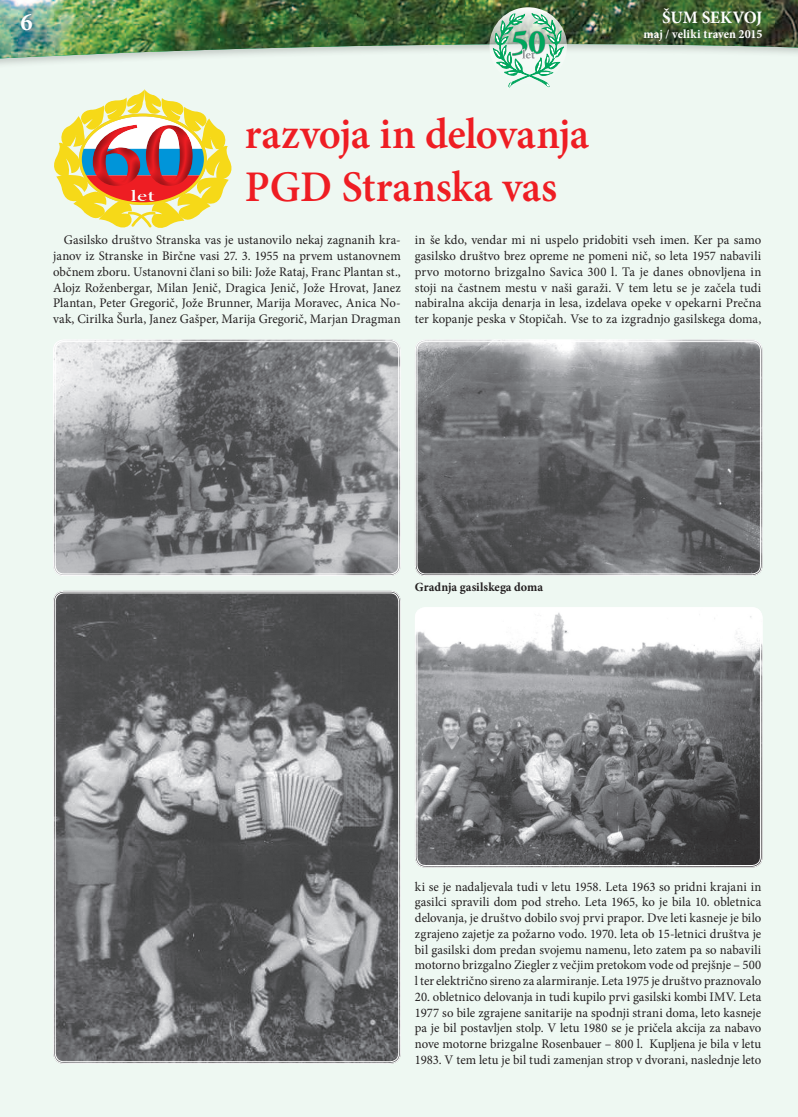
<style>
.page{position:relative;width:798px;height:1117px;background:#fff}
.page>*{position:absolute;margin:0;border:0;box-sizing:border-box;transform-origin:0 0}
.t1{font:600 93.75px "Minion Pro";color:#ee1d23;scale:1.16 1}
.t2{font:600 43.75px/52.5px "Minion Pro";letter-spacing:-.005em;color:#ee1d23}
.t3{font:700 25px "Minion Pro";color:#fff}
.t4{font:700 17.5px "Minion Pro";letter-spacing:-.01em;color:#fff}
.t5{font:600 16.25px "Minion Pro";color:#fff;scale:1.5 1}
.t6{font:13.12px/15.8px "Minion Pro";letter-spacing:.005em;color:#231f20;text-align:justify}
.t7{font:700 12.5px "Minion Pro";letter-spacing:.005em;color:#231f20}
.t8{font:700 12.5px "Minion Pro";letter-spacing:.005em;color:#fff}
</style>
<div class="page">
<div style="left:0;top:94px;width:797px;height:1022px;background:#eef8f2"></div>
<div style="left:0;top:58px;width:797px;height:36px;background:#eef8f2"></div>
<img style="left:0;top:0;width:797px;height:58px">
<svg style="left:489px;top:7px;width:77px;height:78px"></svg>
<svg style="left:493px;top:14px;width:70px;height:73px"></svg>
<img style="left:53px;top:339px;width:347px;height:237px">
<div style="left:53px;top:339px;width:347px;height:237px;border:1px solid #fff;border-radius:10px"></div>
<div style="left:55px;top:341px;width:344px;height:233px;border:1px solid #fff;border-radius:9px"></div>
<img style="left:53px;top:590px;width:347px;height:473px">
<img style="left:415px;top:339px;width:347px;height:237px">
<div style="left:415px;top:339px;width:347px;height:237px;border:1px solid #fff;border-radius:10px"></div>
<div style="left:416px;top:341px;width:344px;height:233px;border:1px solid #fff;border-radius:9px"></div>
<img style="left:415px;top:607px;width:347px;height:260px">
<div style="left:416px;top:608px;width:344px;height:257px;border:1px solid #fff;border-radius:9px"></div>
<svg style="left:53px;top:89px;width:179px;height:140px;background:#f0eca2"></svg>
<div style="left:79px;top:109px;width:126px;height:107px;background:#231f20;opacity:.5"></div>
<h3 class="t3" style="left:21px;top:5px;width:14px">6</h3>
<h3 class="t4" style="left:661px;top:5px;width:102px">ŠUM SEKVOJ</h3>
<p class="t8" style="left:643px;top:25px;width:120px">maj / veliki traven 2015</p>
<h1 class="t1" style="left:89px;top:90px;width:94px">60</h1>
<p class="t5" style="left:130px;top:184px;width:18px">let</p>
<h2 class="t2" style="left:245px;top:108px;width:346px">razvoja in delovanja pgd Stranska vas</h2>
<p class="t6" style="left:53px;top:232px;width:349px;text-indent:11px">Gasilsko društvo Stranska vas je ustanovilo nekaj zagnanih kra&shy;janov iz Stranske in Birčne vasi 27. 3. 1955 na prvem ustanovnem občnem zboru. Ustanovni člani so bili: Jože Rataj, Franc Plantan st., Alojz Roženbergar, Milan Jenič, Dragica Jenič, Jože Hrovat, Janez Plantan, Peter Gregorič, Jože Brunner, Marija Moravec, Anica No&shy;vak, Cirilka Šurla, Janez Gašper, Marija Gregorič, Marjan Dragman</p>
<p class="t6" style="left:415px;top:232px;width:348px">in še kdo, vendar mi ni uspelo pridobiti vseh imen. Ker pa samo gasilsko društvo brez opreme ne pomeni nič, so leta 1957 nabavili prvo motorno brizgalno Savica 300 l. Ta je danes obnovljena in stoji na častnem mestu v naši garaži. V tem letu se je začela tudi nabiralna akcija denarja in lesa, izdelava opeke v opekarni Prečna ter kopanje peska v Stopičah. Vse to za izgradnjo gasilskega doma,</p>
<p class="t7" style="left:415px;top:577px;width:130px">Gradnja gasilskega doma</p>
<p class="t6" style="left:415px;top:878px;width:348px">ki se je nadaljevala tudi v letu 1958. Leta 1963 so pridni krajani in gasilci spravili dom pod streho. Leta 1965, ko je bila 10. obletnica delovanja, je društvo dobilo svoj prvi prapor. Dve leti kasneje je bilo zgrajeno zajetje za požarno vodo. 1970. leta ob 15-letnici društva je bil gasilski dom predan svojemu namenu, leto zatem pa so nabavili motorno brizgalno Ziegler z večjim pretokom vode od prejšnje – 500 l ter električno sireno za alarmiranje. Leta 1975 je društvo praznovalo</p>
<p class="t6" style="left:415px;top:988px;width:348px">20. obletnico delovanja in tudi kupilo prvi gasilski kombi IMV. Leta 1977 so bile zgrajene sanitarije na spodnji strani doma, leto kasneje pa je bil postavljen stolp. V letu 1980 se je pričela akcija za nabavo nove motorne brizgalne Rosenbauer – 800 l. Kupljena je bila v letu 1983. V tem letu je bil tudi zamenjan strop v dvorani, naslednje leto</p>
</div>
